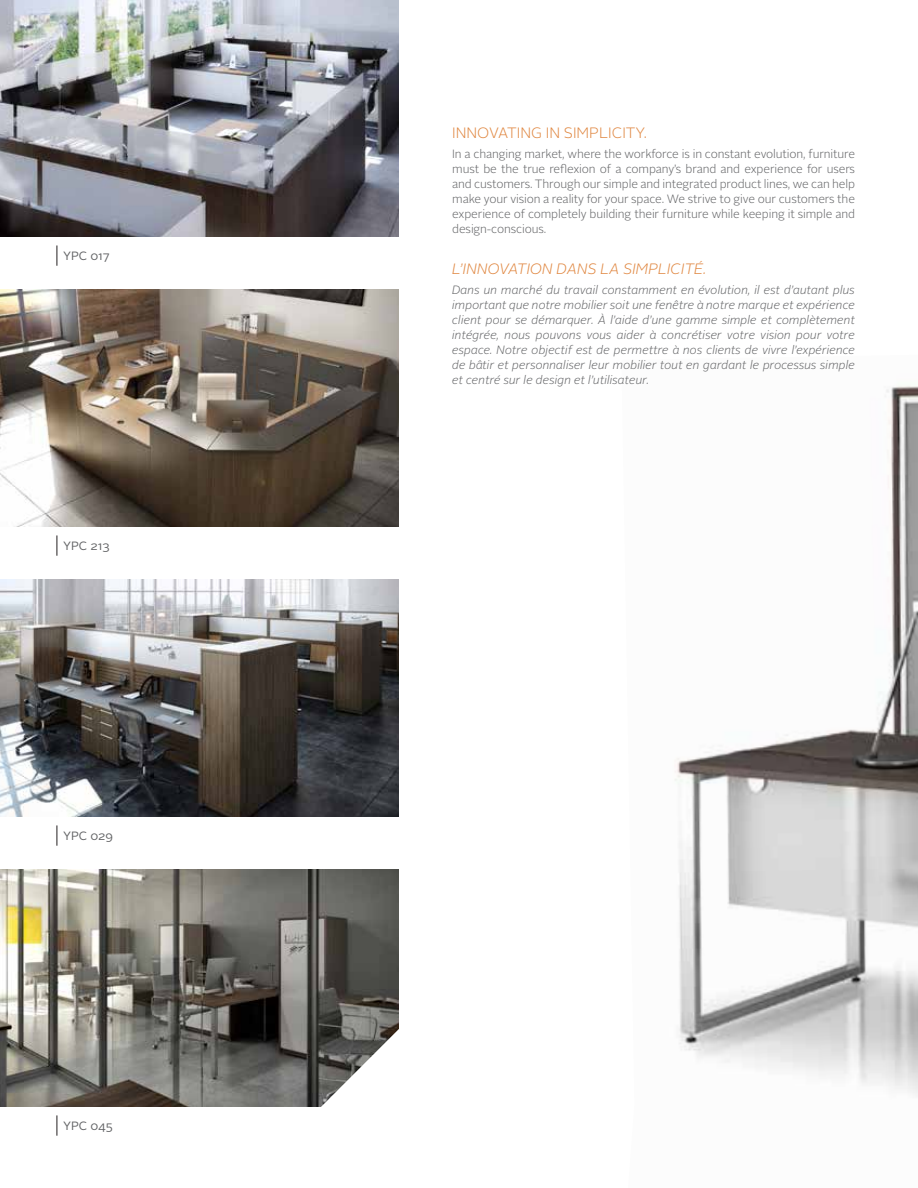
<style>
.page{position:relative;width:918px;height:1188px;background:#fff}
.page>*{position:absolute;margin:0;border:0;box-sizing:border-box;transform-origin:0 0}
.t1{font:italic 300 15px "Alright Sans";color:#e08741}
.t2{font:300 15px "Alright Sans";color:#e08741}
.t3{font:italic 300 12px/15px "Alright Sans";color:#636466;text-align:justify}
.t4{font:300 12px/15px "Alright Sans";letter-spacing:-.01em;color:#636466;text-align:justify}
.t5{font:12px "Alright Sans";letter-spacing:-.005em;color:#636466}
</style>
<div class="page">
<img style="left:675px;top:386px;width:243px;height:710px">
<img style="left:0;top:870px;width:399px;height:236px">
<img style="left:0;top:580px;width:399px;height:236px">
<img style="left:0;top:290px;width:399px;height:236px">
<img style="left:0;top:0;width:399px;height:236px">
<svg style="left:315px;top:1022px;width:84px;height:85px"></svg>
<svg style="left:57px;top:1115px;width:1px;height:21px"></svg>
<svg style="left:57px;top:825px;width:1px;height:21px"></svg>
<svg style="left:57px;top:535px;width:1px;height:21px"></svg>
<svg style="left:57px;top:245px;width:1px;height:21px"></svg>
<p class="t5" style="left:63px;top:247px;width:48px">YPC 017</p>
<p class="t5" style="left:63px;top:537px;width:48px">YPC 213</p>
<p class="t5" style="left:63px;top:827px;width:51px">YPC 029</p>
<p class="t5" style="left:63px;top:1117px;width:51px">YPC 045</p>
<p class="t2" style="left:452px;top:122px;width:196px">Innovating in simplicity.</p>
<p class="t4" style="left:452px;top:147px;width:404px">In a changing market, where the workforce is in constant evolution, furniture must be the true reflexion of a company’s brand and experience for users and customers. Through our simple and integrated product lines, we can help make your vision a reality for your space. We strive to give our customers the experience of completely building their furniture while keeping it simple and design-conscious.</p>
<p class="t1" style="left:452px;top:259px;width:256px">L’innovation dans la simpl icité.</p>
<p class="t3" style="left:452px;top:283px;width:404px">Dans un marché du travail constamment en évolution, il est d’autant plus important que notre mobilier soit une fenêtre à notre marque et expérience client pour se démarquer. À l’aide d’une gamme simple et complètement intégrée, nous pouvons vous aider à concrétiser votre vision pour votre espace. Notre objectif est de permettre à nos clients de vivre l’expérience de bâtir et personnaliser leur mobilier tout en gardant le processus simple et centré sur le design et l’utilisateur.</p>
</div>
